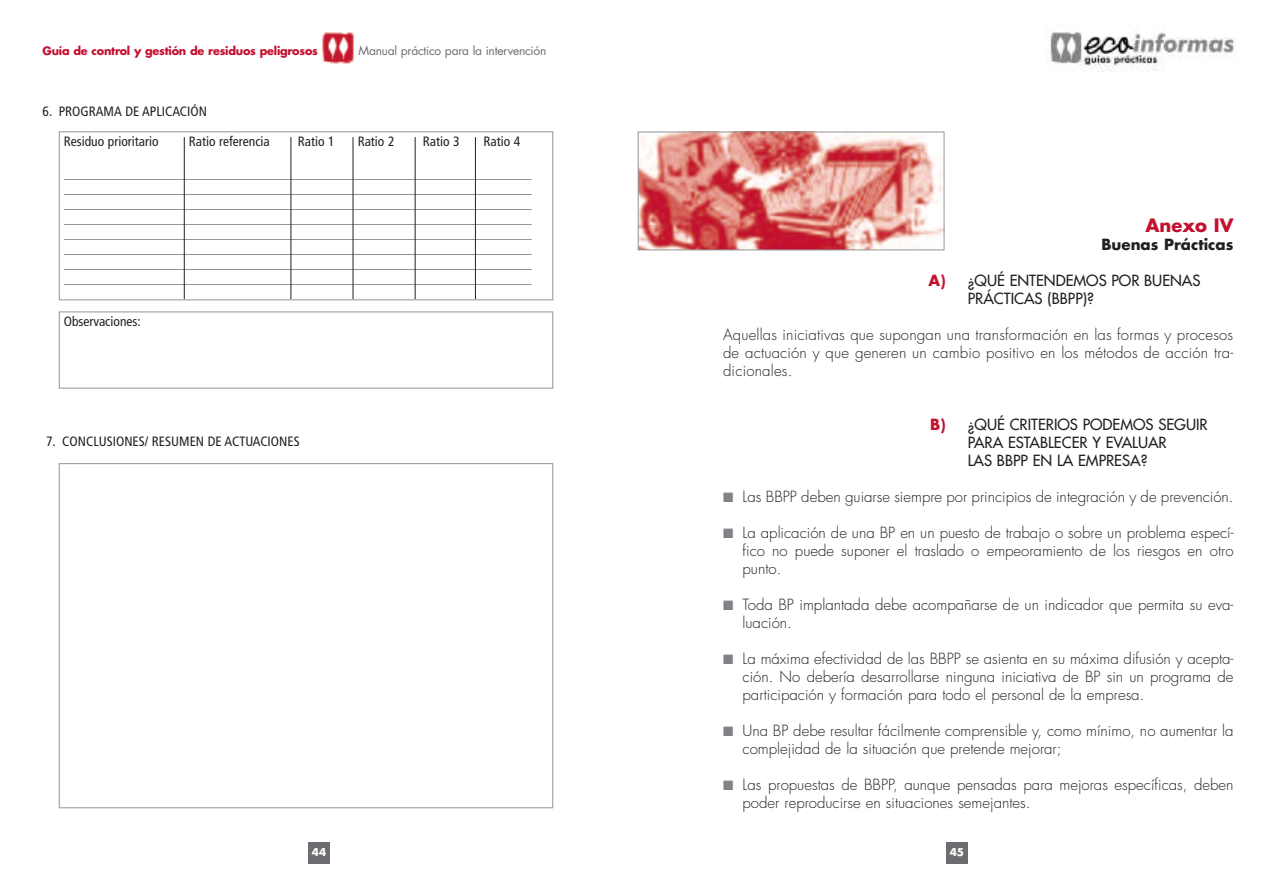
<style>
.page{position:relative;width:1276px;height:893px;background:#fff}
.page>*{position:absolute;margin:0;border:0;box-sizing:border-box;transform-origin:0 0}
.t1{font:700 18px "Futura";color:#c3102f}
.t2{font:300 15px/18px "Futura";color:#231f20;text-align:justify}
.t3{font:15px/18px "Futura";color:#231f20}
.t4{font:700 15px "Futura";color:#231f20}
.t5{font:condensed 13.5px "Frutiger";color:#231f20}
.t6{font:12px "Futura";letter-spacing:-.02em;color:#6c6d70}
.t7{font:700 11.25px "Futura";letter-spacing:-.02em;color:#c3102f}
.t8{font:700 10.5px "Futura";color:#fff}
.s1{font-weight:700;color:#c3102f}
.s2{color:#808285}
</style>
<div class="page">
<img style="left:1050px;top:32px;width:185px;height:39px">
<div style="left:946px;top:842px;width:21px;height:21px;background:#6c6d70"></div>
<hr style="left:64px;top:179px;width:467px;height:1px;background:#939598">
<hr style="left:64px;top:194px;width:467px;height:1px;background:#939598">
<hr style="left:64px;top:209px;width:467px;height:1px;background:#939598">
<hr style="left:64px;top:224px;width:467px;height:1px;background:#939598">
<hr style="left:64px;top:239px;width:467px;height:1px;background:#939598">
<hr style="left:64px;top:254px;width:467px;height:1px;background:#939598">
<hr style="left:64px;top:269px;width:467px;height:1px;background:#939598">
<hr style="left:64px;top:284px;width:467px;height:1px;background:#939598">
<div style="left:308px;top:842px;width:22px;height:21px;background:#6c6d70"></div>
<img style="left:322px;top:32px;width:32px;height:32px">
<div style="left:59px;top:132px;width:494px;height:168px;border:1px solid #939598"></div>
<hr style="left:184px;top:137px;width:1px;height:162px;background:#231f20">
<hr style="left:291px;top:137px;width:1px;height:162px;background:#231f20">
<hr style="left:353px;top:137px;width:1px;height:162px;background:#231f20">
<hr style="left:415px;top:137px;width:1px;height:162px;background:#231f20">
<hr style="left:475px;top:137px;width:1px;height:162px;background:#231f20">
<img style="left:640px;top:134px;width:302px;height:114px">
<div style="left:638px;top:132px;width:306px;height:118px;border:1px solid #939598"></div>
<p class="t7" style="left:43px;top:46px;width:277px">Guía de control y gestión de residuos peligrosos</p>
<p class="t6" style="left:358px;top:45px;width:189px">Manual práctico para la intervención</p>
<p class="t5" style="left:43px;top:106px;width:166px">6. PROGRAMA DE APLICACIÓN</p>
<p class="t5" style="left:64px;top:136px;width:96px">Residuo prioritario</p>
<p class="t5" style="left:189px;top:136px;width:83px">Ratio referencia</p>
<p class="t5" style="left:298px;top:136px;width:38px">Ratio 1</p>
<p class="t5" style="left:358px;top:136px;width:38px">Ratio 2</p>
<p class="t5" style="left:423px;top:136px;width:38px">Ratio 3</p>
<p class="t5" style="left:483px;top:136px;width:38px">Ratio 4</p>
<p class="t5" style="left:64px;top:316px;width:78px">Observaciones:</p>
<p class="t5" style="left:46px;top:436px;width:255px">7. CONCLUSIONES/ RESUMEN DE ACTUACIONES</p>
<p class="t8" style="left:312px;top:847px;width:16px">44</p>
<p class="t1" style="left:1145px;top:217px;width:89px">Anexo IV</p>
<p class="t4" style="left:1101px;top:237px;width:133px">Buenas Prácticas</p>
<p class="t3" style="left:968px;top:272px;width:234px;text-indent:-39px"><span class="s1">A)</span> ¿QUÉ ENTENDEMOS POR BUENAS<br>PRÁCTICAS (BBPP)?</p>
<p class="t2" style="left:723px;top:327px;width:512px">Aquellas iniciativas que supongan una transformación en las formas y procesos de actuación y que generen un cambio positivo en los métodos de acción tra&shy;dicionales.</p>
<p class="t3" style="left:968px;top:416px;width:241px;text-indent:-38px"><span class="s1">B)</span> ¿QUÉ CRITERIOS PODEMOS SEGUIR<br>PARA ESTABLECER Y EVALUAR<br>LAS BBPP EN LA EMPRESA?</p>
<p class="t2" style="left:723px;top:489px;width:512px"><span class="s2">■</span> Las BBPP deben guiarse siempre por principios de integración y de prevención.</p>
<p class="t2" style="left:742px;top:525px;width:492px;text-indent:-20px"><span class="s2">■</span> La aplicación de una BP en un puesto de trabajo o sobre un problema especí&shy;fico no puede suponer el traslado o empeoramiento de los riesgos en otro punto.</p>
<p class="t2" style="left:742px;top:597px;width:492px;text-indent:-20px"><span class="s2">■</span> Toda BP implantada debe acompañarse de un indicador que permita su eva&shy;luación.</p>
<p class="t2" style="left:742px;top:651px;width:492px;text-indent:-20px"><span class="s2">■</span> La máxima efectividad de las BBPP se asienta en su máxima difusión y acepta&shy;ción. No debería desarrollarse ninguna iniciativa de BP sin un programa de participación y formación para todo el personal de la empresa.</p>
<p class="t2" style="left:742px;top:723px;width:492px;text-indent:-20px"><span class="s2">■</span> Una BP debe resultar fácilmente comprensible y, como mínimo, no aumentar la complejidad de la situación que pretende mejorar;</p>
<p class="t2" style="left:742px;top:777px;width:492px;text-indent:-20px"><span class="s2">■</span> Las propuestas de BBPP, aunque pensadas para mejoras específicas, deben poder reproducirse en situaciones semejantes.</p>
<p class="t8" style="left:949px;top:847px;width:16px">45</p>
</div>
